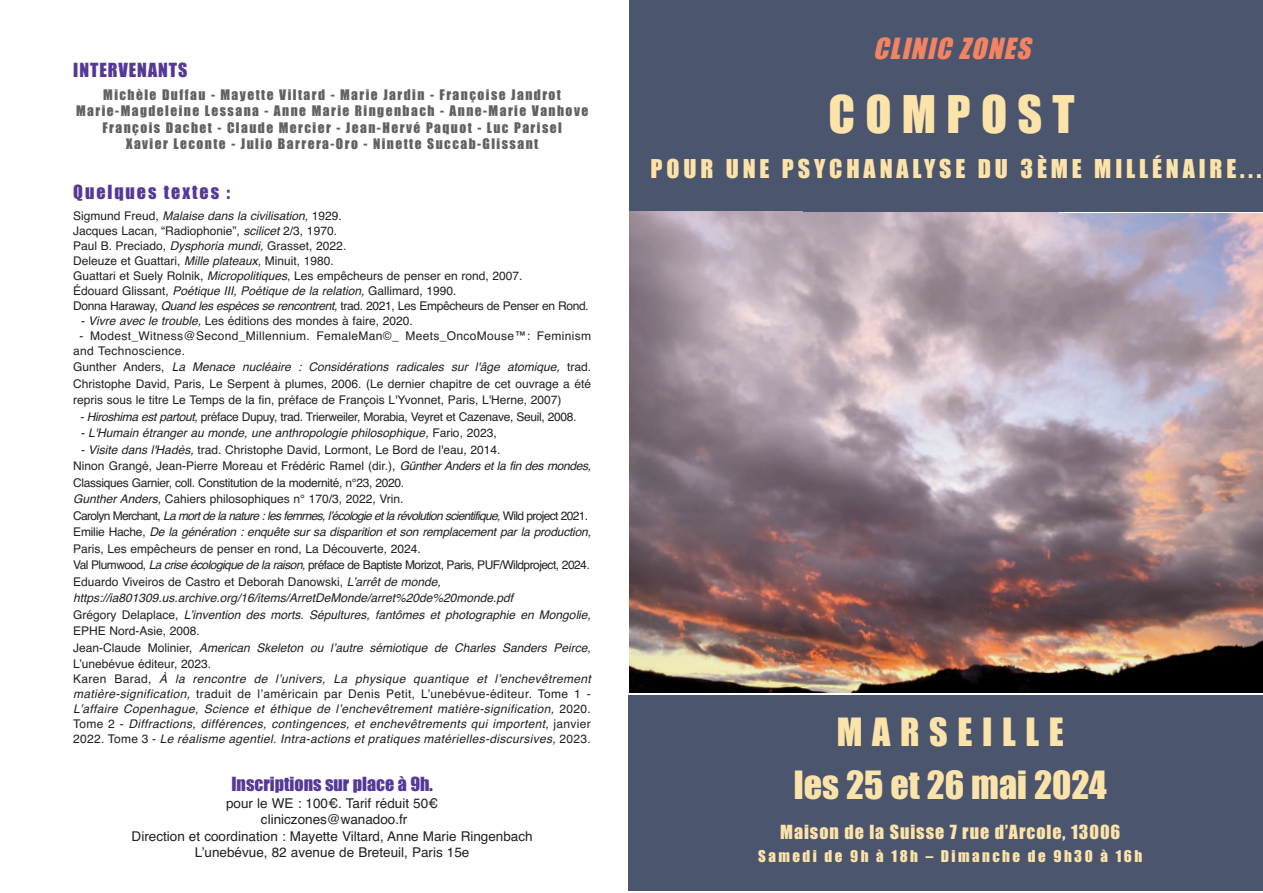
<style>
.page{position:relative;width:1263px;height:893px;background:#fff}
.page>*{position:absolute;margin:0;border:0;box-sizing:border-box;transform-origin:0 0}
.t1{font:48px "Impact";letter-spacing:.215em;color:#fbe3aa}
.t2{font:36px/52.5px "Impact";color:#fbe3aa;text-align:center}
.t3{font:italic 27px "Impact";color:#f28363}
.t4{font:24px "Impact";letter-spacing:.16em;color:#fbe3aa}
.t5{font:18px "Impact";letter-spacing:.055em;color:#fbe3aa}
.t6{font:18px "Impact";color:#563896}
.t7{font:18px "Impact";letter-spacing:.105em;color:#563896}
.t8{font:18px "Impact";letter-spacing:.055em;color:#563896}
.t9{font:15px "Impact";letter-spacing:.16em;color:#fbe3aa}
.t10{font:13.5px/16.5px "Impact";letter-spacing:.105em;color:#616164;text-align:center}
.t11{font:13.5px/16.5px "Helvetica";color:#231f20;text-align:center}
.t12{font:12px/16.5px "Helvetica";color:#231f20}
.t13{font:italic 12px/15px "Helvetica";color:#231f20;text-align:justify}
.t14{font:12px/15px "Helvetica";letter-spacing:.03em;color:#231f20}
.t15{font:12px "Helvetica";letter-spacing:-.03em;color:#231f20}
.s1{font-style:italic}
.s2{font-style:normal}
</style>
<div class="page">
<div style="left:629px;top:0;width:634px;height:213px;background:#4b556d"></div>
<div style="left:628px;top:695px;width:635px;height:196px;background:#4b556d"></div>
<img style="left:629px;top:212px;width:634px;height:480px">
<h3 class="t8" style="left:73px;top:60px;width:116px">INTERVENANTS</h3>
<p class="t10" style="left:76px;top:87px;width:514px">Michèle Duffau - Mayette Viltard - Marie Jardin - Françoise Jandrot Marie-Magdeleine Lessana - Anne Marie Ringenbach - Anne-Marie Vanhove François Dachet - Claude Mercier - Jean-Hervé Paquot - Luc Parisel<br>Xavier Leconte - Julio Barrera-Oro - Ninette Succab-Glissant</p>
<h3 class="t7" style="left:73px;top:182px;width:158px">Quelques textes :</h3>
<p class="t12" style="left:73px;top:208px;width:517px;line-height:15px">Sigmund Freud, <span class="s1">Malaise dans la civilisation,</span> 1929.<br>Jacques Lacan, “Radiophonie”, <span class="s1">scilicet</span> 2/3, 1970.<br>Paul B. Preciado, <span class="s1">Dysphoria mundi,</span> Grasset, 2022.<br>Deleuze et Guattari, <span class="s1">Mille plateaux,</span> Minuit, 1980.<br>Guattari et Suely Rolnik, <span class="s1">Micropolitiques</span>, Les empêcheurs de penser en rond, 2007.<br>Édouard Glissant, <span class="s1">Poétique III, Poétique de la relation,</span> Gallimard, 1990.<br>Donna Haraway, <span class="s1">Quand les espèces se rencontrent,</span> trad. 2021, Les Empêcheurs de Penser en Rond.</p>
<p class="t12" style="left:81px;top:312px;width:334px"><span class="s1">- Vivre avec le trouble,</span> Les éditions des mondes à faire, 2020.</p>
<p class="t14" style="left:73px;top:328px;width:519px;text-indent:6px">- Modest_Witness@Second_Millennium. FemaleMan©_ Meets_OncoMouse™: Feminism and Technoscience.</p>
<p class="t12" style="left:73px;top:359px;width:519px;text-align:justify">Gunther Anders, <span class="s1">La Menace nucléaire : Considérations radicales sur l'âge atomique,</span> trad.<br>Christophe David, Paris, Le Serpent à plumes, 2006. (Le dernier chapitre de cet ouvrage a été repris sous le titre Le Temps de la fin, préface de François L'Yvonnet, Paris, L'Herne, 2007)</p>
<p class="t15" style="left:80px;top:410px;width:498px"><span class="s1">- Hiroshima est partout,</span> préface Dupuy, trad. Trierweiler, Morabia, Veyret et Cazenave, Seuil, 2008.</p>
<p class="t13" style="left:81px;top:426px;width:418px">- L'Humain étranger au monde, une anthropologie philosophique, <span class="s2">Fario, 2023,</span></p>
<p class="t12" style="left:73px;top:441px;width:519px;text-indent:7px"><span class="s1">- Visite dans l'Hadès,</span> trad. Christophe David, Lormont, Le Bord de l'eau, 2014.<br>Ninon Grangé, Jean-Pierre Moreau et Frédéric Ramel (dir.), <span class="s1">Günther Anders et la fin des mondes, </span>Classiques Garnier, coll. Constitution de la modernité, n°23, 2020.<br><span class="s1">Gunther Anders,</span> Cahiers philosophiques n° 170/3, 2022, Vrin.<br>Carolyn Merchant, <span class="s1">La mort de la nature : les femmes, l’écologie et la révolution scientifique,</span> Wild project 2021.<br>Emilie Hache, <span class="s1">De la génération : enquête sur sa disparition et son remplacement par la production, </span>Paris, Les empêcheurs de penser en rond, La Découverte, 2024.<br>Val Plumwood, <span class="s1">La crise écologique de la raison,</span> préface de Baptiste Morizot, Paris, PUF/Wildproject, 2024.<br>Eduardo Viveiros de Castro et Deborah Danowski, <span class="s1">L’arrêt de monde, https://ia801309.us.archive.org/16/items/ArretDeMonde/arret%20de%20monde.pdf<br></span>Grégory Delaplace, <span class="s1">L’invention des morts. Sépultures, fantômes et photographie en Mongolie, </span>EPHE Nord-Asie, 2008.<br>Jean-Claude Molinier, <span class="s1">American Skeleton ou l’autre sémiotique de Charles Sanders Peirce, </span>L’unebévue éditeur, 2023.</p>
<p class="t13" style="left:73px;top:672px;width:519px"><span class="s2">Karen Barad,</span> À la rencontre de l’univers, La physique quantique et l’enchevêtrement matière-signification, <span class="s2">traduit de l’américain par Denis Petit, L’unebévue-éditeur. Tome 1 - </span>L’affaire Copenhague, Science et éthique de l’enchevêtrement matière-signification, <span class="s2">2020.<br>Tome 2 -</span> Diffractions, différences, contingences, et enchevêtrements qui importent, <span class="s2">janvier 2022. Tome 3 -</span> Le réalisme agentiel. Intra-actions et pratiques matérielles-discursives, <span class="s2">2023.</span></p>
<h3 class="t6" style="left:231px;top:774px;width:203px">Inscriptions sur place à 9h.</h3>
<p class="t11" style="left:132px;top:795px;width:403px">pour le WE : 100€. Tarif réduit 50€<br>cliniczones@wanadoo.fr<br>Direction et coordination : Mayette Viltard, Anne Marie Ringenbach L’unebévue, 82 avenue de Breteuil, Paris 15e</p>
<h3 class="t3" style="left:873px;top:34px;width:165px">CLINIC ZONES</h3>
<h1 class="t1" style="left:828px;top:88px;width:248px">COMPOST</h1>
<h3 class="t4" style="left:650px;top:156px;width:612px">POUR UNE PSYCHANALYSE DU 3ÈME MILLÉNAIRE...</h3>
<h2 class="t2" style="left:794px;top:707px;width:314px">MARSEILLE<br>les 25 et 26 mai 2024</h2>
<h3 class="t5" style="left:780px;top:822px;width:342px">Maison de la Suisse 7 rue d’Arcole, 13006</h3>
<p class="t9" style="left:758px;top:848px;width:385px">Samedi de 9h à 18h – Dimanche de 9h30 à 16h</p>
</div>
